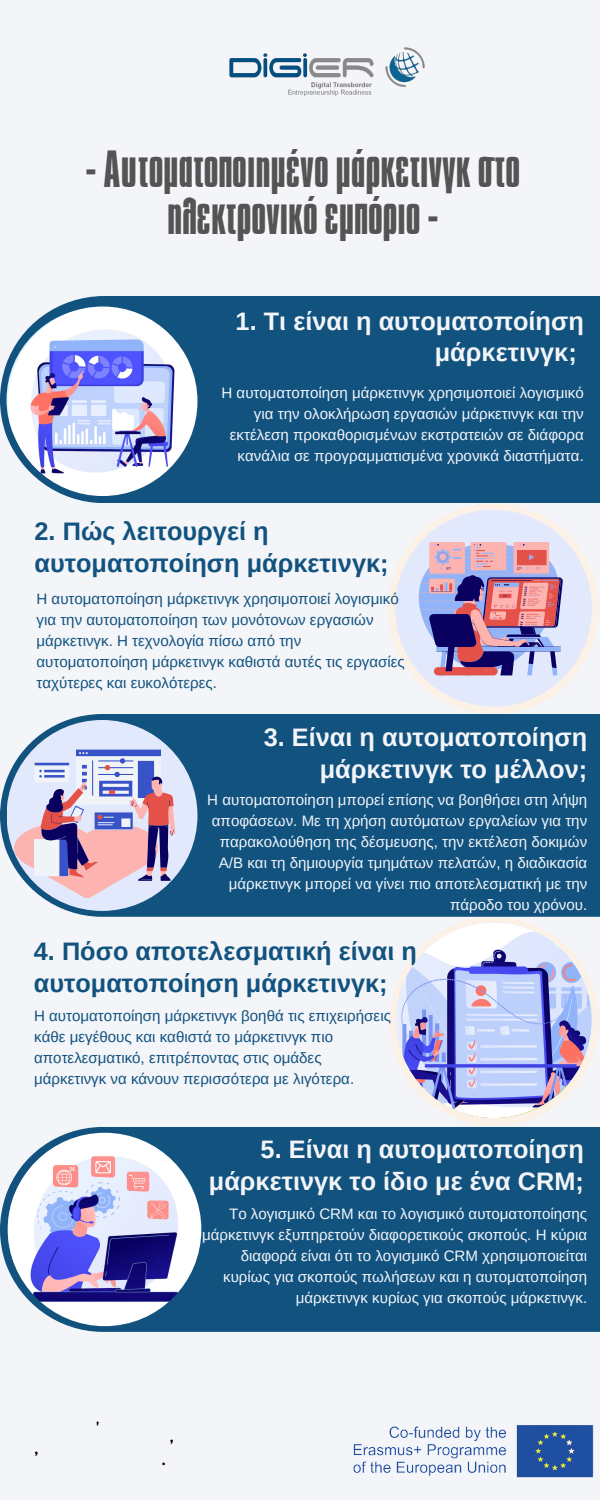
<style>
.page{position:relative;width:600px;height:1500px;background:#f3f5f9}
.page>*{position:absolute;margin:0;border:0;box-sizing:border-box;transform-origin:0 0}
.t1{font:45px/47.2px "Aka Acid GR Compacta";color:#545454;text-align:center}
.t2{font:700 25.3px/31.5px "Arimo";color:#f3f5f9;text-align:right}
.t3{font:700 25.3px/31.5px "Arimo";color:#11527f}
.t4{font:15.1px/21px "Arimo";color:#f3f5f9;text-align:right}
.t5{font:15.1px/21px "Arimo";color:#11527f}
.t6{font:700 11.3px "League Spartan";color:#000}
</style>
<div class="page">
<div style="left:0;top:296px;width:600px;height:207px;background:#11527f"></div>
<div style="left:0;top:714px;width:600px;height:202px;background:#11527f"></div>
<div style="left:0;top:1127px;width:600px;height:205px;background:#11527f"></div>
<div style="left:388px;top:503px;width:211px;height:211px;background:#fbf1e7;border-radius:50%"></div>
<div style="left:395px;top:510px;width:197px;height:197px;background:#e2e9fc;border-radius:50%"></div>
<div style="left:7px;top:720px;width:190px;height:191px;background:#e2e9fc;border-radius:50%"></div>
<div style="left:390px;top:917px;width:209px;height:209px;background:#fbf1e7;border-radius:50%"></div>
<img style="left:229px;top:47px;width:196px;height:49px">
<img style="left:353px;top:1425px;width:241px;height:53px">
<img style="left:8px;top:307px;width:189px;height:189px;border-radius:50%">
<img style="left:8px;top:1133px;width:193px;height:193px;border-radius:50%">
<img style="left:396px;top:923px;width:196px;height:195px;border-radius:50%">
<svg style="left:419px;top:542px;width:144px;height:133px"></svg>
<svg style="left:14px;top:750px;width:162px;height:148px"></svg>
<h1 class="t1" style="left:85px;top:151px;width:436px">-Αυτοματοποιημένο μάρκετινγκστο ηλεκτρονικό εμπόριο-</h1>
<h2 class="t2" style="left:236px;top:305px;width:350px">1. Τι είναι η αυτοματοποίηση μάρκετινγκ;</h2>
<p class="t4" style="left:222px;top:382px;width:364px">Η αυτοματοποίηση μάρκετινγκ χρησιμοποιεί λογισμικό για την ολοκλήρωση εργασιών μάρκετινγκ και την εκτέλεση προκαθορισμένων εκστρατειών σε διάφορα κανάλια σε προγραμματισμένα χρονικά διαστήματα.</p>
<h2 class="t3" style="left:35px;top:516px;width:356px">2. Πώς λειτουργεί η αυτοματοποίηση μάρκετινγκ;</h2>
<p class="t5" style="left:37px;top:589px;width:370px">Η αυτοματοποίηση μάρκετινγκ χρησιμοποιεί λογισμικό για την αυτοματοποίηση των μονότονων εργασιών μάρκετινγκ. Η τεχνολογία πίσω από την αυτοματοποίηση μάρκετινγκ καθιστά αυτές τις εργασίες ταχύτερες και ευκολότερες.</p>
<h2 class="t2" style="left:264px;top:722px;width:325px">3. Είναι η αυτοματοποίηση μάρκετινγκ το μέλλον;</h2>
<p class="t4" style="left:207px;top:789px;width:381px">Η αυτοματοποίηση μπορεί επίσης να βοηθήσει στη λήψη αποφάσεων. Με τη χρήση αυτόματων εργαλείων για την παρακολούθηση της δέσμευσης, την εκτέλεση δοκιμών A/B και τη δημιουργία τμημάτων πελατών, η διαδικασία μάρκετινγκ μπορεί να γίνει πιο αποτελεσματική με την πάροδο του χρόνου.</p>
<h2 class="t3" style="left:34px;top:936px;width:385px">4. Πόσο αποτελεσματική είναι η αυτοματοποίηση μάρκετινγκ;</h2>
<p class="t5" style="left:34px;top:1005px;width:358px">Η αυτοματοποίηση μάρκετινγκ βοηθά τις επιχειρήσεις κάθε μεγέθους και καθιστά το μάρκετινγκ πιο αποτελεσματικό, επιτρέποντας στις ομάδες μάρκετινγκ να κάνουν περισσότερα με λιγότερα.</p>
<p class="t6" style="left:35px;top:1443px;width:5px">,</p>
<p class="t6" style="left:96px;top:1421px;width:5px">'</p>
<h2 class="t2" style="left:209px;top:1134px;width:376px">5. Είναι η αυτοματοποίηση μάρκετινγκ το ίδιο με ένα CRM;</h2>
<p class="t4" style="left:202px;top:1203px;width:387px">Το λογισμικό CRM και το λογισμικό αυτοματοποίησης μάρκετινγκ εξυπηρετούν διαφορετικούς σκοπούς. Η κύρια διαφορά είναι ότι το λογισμικό CRM χρησιμοποιείται κυρίως για σκοπούς πωλήσεων και η αυτοματοποίηση μάρκετινγκ κυρίως για σκοπούς μάρκετινγκ.</p>
<p class="t6" style="left:170px;top:1432px;width:5px">,</p>
<p class="t6" style="left:162px;top:1455px;width:5px">.</p>
</div>
